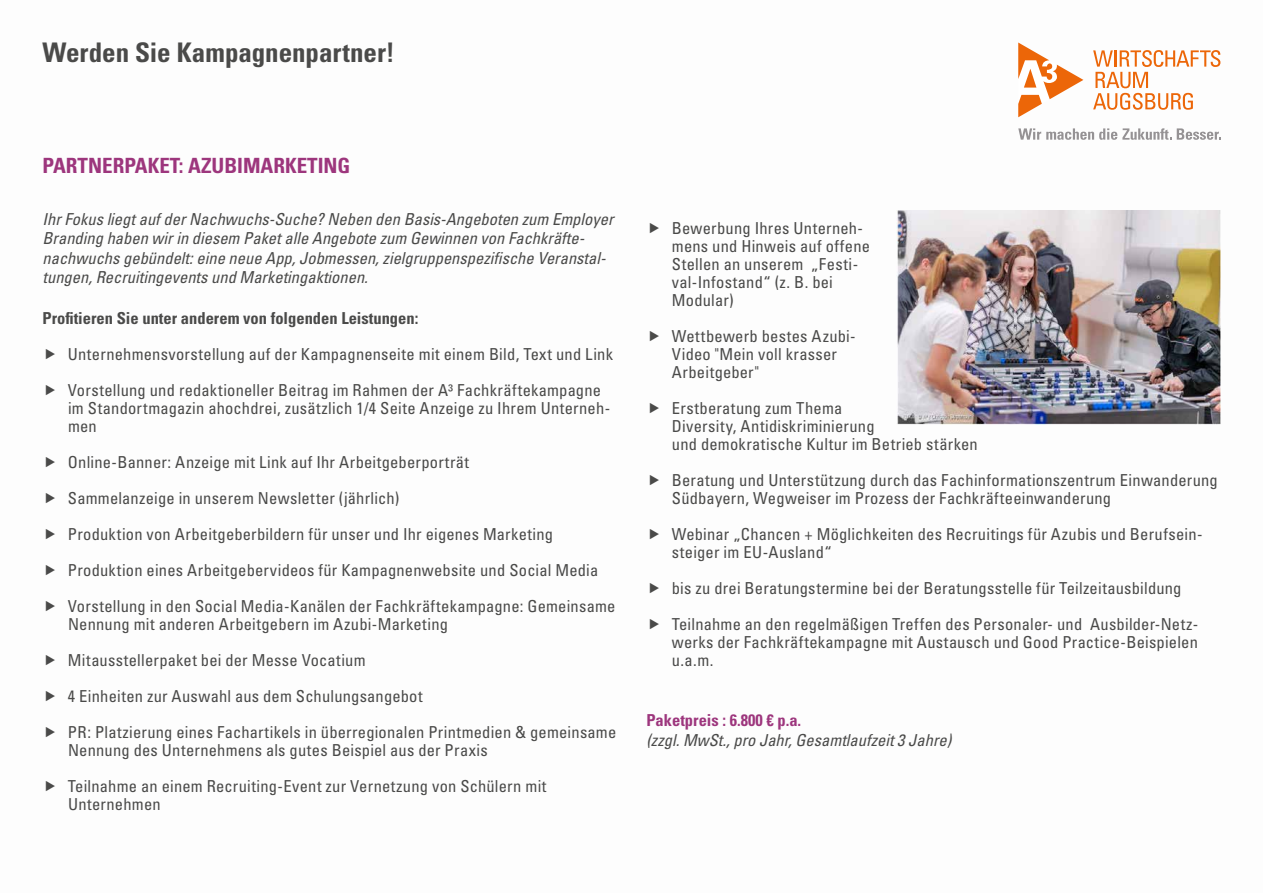
<style>
.page{position:relative;width:1263px;height:893px;background:#fff}
.page>*{position:absolute;margin:0;border:0;box-sizing:border-box;transform-origin:0 0}
.t1{font:700 condensed 27px "Univers LT Std";letter-spacing:-.005em;color:#4a4a49}
.t2{font:700 condensed 21px "Univers LT Std";color:#9d367d}
.t3{font:condensed 16.5px/18px "Univers LT Std";letter-spacing:.015em;color:#4a4a49}
.t4{font:italic condensed 16.5px/19.5px "Univers LT Std";color:#4a4a49}
.t5{font:700 condensed 16.5px "Univers LT Std";color:#4a4a49}
.t6{font:700 condensed 16.5px "Univers LT Std";color:#9d367d}
</style>
<div class="page">
<svg style="left:1018px;top:128px;width:202px;height:12px"></svg>
<svg style="left:1018px;top:43px;width:65px;height:74px"></svg>
<svg style="left:1093px;top:50px;width:127px;height:60px"></svg>
<img style="left:896px;top:210px;width:324px;height:214px">
<h1 class="t1" style="left:43px;top:36px;width:354px">Werden Sie Kampagnenpartner!</h1>
<p class="t2" style="left:43px;top:153px;width:309px">PARTNERPAKET: AZUBIMARKETING</p>
<p class="t4" style="left:43px;top:209px;width:572px">Ihr Fokus liegt auf der Nachwuchs-Suche? Neben den Basis-Angeboten zum Employer Branding haben wir in diesem Paket alle Angebote zum Gewinnen von Fachkräfte&shy;nachwuchs gebündelt: eine neue App, Jobmessen, zielgruppenspezifische Veranstal&shy;tungen, Recruitingevents und Marketingaktionen.</p>
<p class="t5" style="left:43px;top:308px;width:377px">Profitieren Sie unter anderem von folgenden Leistungen:</p>
<p class="t3" style="left:68px;top:336px;width:547px;line-height:36px">Unternehmensvorstellung auf der Kampagnenseite mit einem Bild, Text und Link<br>Vorstellung und redaktioneller Beitrag im Rahmen der A³ Fachkräftekampagne</p>
<p class="t3" style="left:68px;top:399px;width:544px">im Standortmagazin ahochdrei, zusätzlich 1/4 Seite Anzeige zu Ihrem Unterneh&shy;men</p>
<p class="t3" style="left:68px;top:444px;width:549px;line-height:36px">Online-Banner: Anzeige mit Link auf Ihr Arbeitgeberporträt<br>Sammelanzeige in unserem Newsletter (jährlich)<br>Produktion von Arbeitgeberbildern für unser und Ihr eigenes Marketing Produktion eines Arbeitgebervideos für Kampagnenwebsite und Social Media Vorstellung in den Social Media-Kanälen der Fachkräftekampagne: Gemeinsame</p>
<p class="t3" style="left:68px;top:606px;width:550px;line-height:36px">Nennung mit anderen Arbeitgebern im Azubi-Marketing<br>Mitausstellerpaket bei der Messe Vocatium<br>4 Einheiten zur Auswahl aus dem Schulungsangebot<br>PR: Platzierung eines Fachartikels in überregionalen Printmedien &amp; gemeinsame</p>
<p class="t3" style="left:68px;top:732px;width:480px;line-height:36px">Nennung des Unternehmens als gutes Beispiel aus der Praxis<br>Teilnahme an einem Recruiting-Event zur Vernetzung von Schülern mit</p>
<p class="t3" style="left:68px;top:795px;width:94px">Unternehmen</p>
<p class="t3" style="left:672px;top:219px;width:200px">Bewerbung Ihres Unterneh&shy;mens und Hinweis auf offene<br>Stellen an unserem „Festi&shy;val-Infostand“ (z. B. bei<br>Modular)</p>
<p class="t3" style="left:672px;top:327px;width:186px">Wettbewerb bestes Azubi-<br>Video "Mein voll krasser<br>Arbeitgeber"</p>
<p class="t3" style="left:672px;top:399px;width:308px">Erstberatung zum Thema<br>Diversity, Antidiskriminierung<br>und demokratische Kultur im Betrieb stärken</p>
<p class="t3" style="left:672px;top:471px;width:548px">Beratung und Unterstützung durch das Fachinformationszentrum Einwanderung<br>Südbayern, Wegweiser im Prozess der Fachkräfteeinwanderung</p>
<p class="t3" style="left:672px;top:525px;width:532px">Webinar „Chancen + Möglichkeiten des Recruitings für Azubis und Berufsein&shy;steiger im EU-Ausland“</p>
<p class="t3" style="left:672px;top:570px;width:528px;line-height:36px">bis zu drei Beratungstermine bei der Beratungsstelle für Teilzeitausbildung<br>Teilnahme an den regelmäßigen Treffen des Personaler- und Ausbilder-Netz-</p>
<p class="t3" style="left:672px;top:633px;width:527px">werks der Fachkräftekampagne mit Austausch und Good Practice-Beispielen u.a.m.</p>
<p class="t6" style="left:646px;top:710px;width:156px">Paketpreis : 6.800 € p.a.</p>
<p class="t4" style="left:646px;top:730px;width:306px">(zzgl. MwSt., pro Jahr, Gesamtlaufzeit 3 Jahre)</p>
</div>
